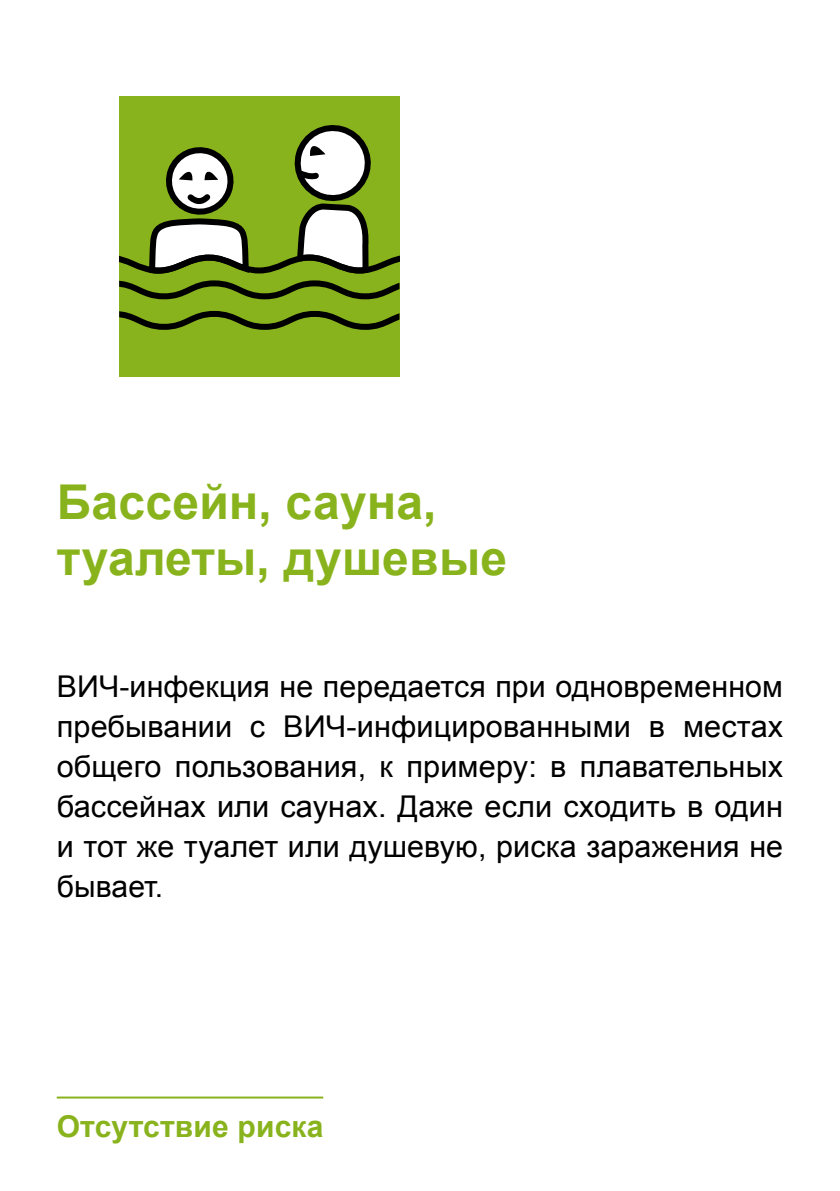
<style>
.page{position:relative;width:840px;height:1191px;background:#fff}
.page>*{position:absolute;margin:0;border:0;box-sizing:border-box;transform-origin:0 0}
.Headline{font:700 48px "Arial";letter-spacing:.005em;color:#89b31c}
.Fließtext{font:30px/40px "Arial";letter-spacing:.005em;color:#000;text-align:justify}
.Fließtext-2{font:700 30px "Arial";letter-spacing:.005em;color:#89b31c}
</style>
<div class="page">
<hr style="left:57px;top:1096px;width:266px;height:2px;background:#89b31c">
<div style="left:119px;top:97px;width:280px;height:280px;background:#89b31c"></div>
<svg style="left:119px;top:125px;width:280px;height:205px"></svg>
<p class="Headline" style="left:57px;top:471px;width:381px">Бассейн, сауна,</p>
<p class="Headline" style="left:57px;top:527px;width:451px">туалеты, душевые</p>
<p class="Fließtext" style="left:57px;top:666px;width:727px">ВИЧ-инфекция не передается при одновременном пребывании с ВИЧ-инфицированными в местах общего пользования, к примеру: в плавательных бассейнах или саунах. Даже если сходить в один и тот же туалет или душевую, риска заражения не бывает.</p>
<p class="Fließtext-2" style="left:57px;top:1106px;width:268px">Отсутствие риска</p>
</div>
